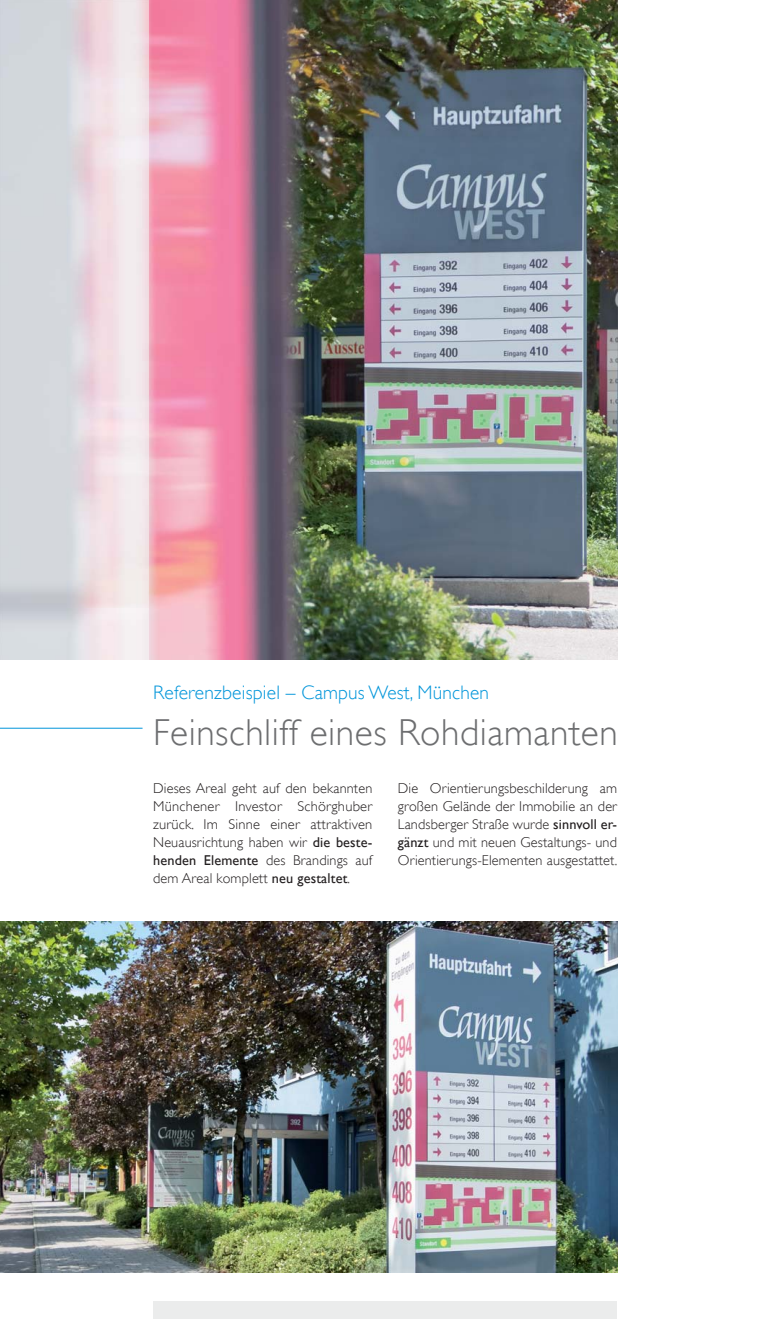
<style>
.page{position:relative;width:766px;height:1319px;background:#fff}
.page>*{position:absolute;margin:0;border:0;box-sizing:border-box;transform-origin:0 0}
.t1{font:300 37.5px "Gill Sans";letter-spacing:.015em;color:#6d6e70}
.t2{font:300 19.5px "Gill Sans";letter-spacing:.01em;color:#0095da}
.t3{font:300 14.25px/18px "Gill Sans";letter-spacing:.01em;color:#231f20;text-align:justify}
.s1{font-weight:400}
</style>
<div class="page">
<img style="left:149px;top:0;width:468px;height:659px">
<div style="left:153px;top:1301px;width:464px;height:17px;background:#ebecec"></div>
<hr style="left:0;top:727px;width:142px;height:1px;background:#0095da">
<svg style="left:0;top:0;width:149px;height:659px;background:#e0dbe0"></svg>
<img style="left:0;top:921px;width:617px;height:350px">
<h2 class="t2" style="left:153px;top:681px;width:337px">Referenzbeispiel – Campus West, München</h2>
<h1 class="t1" style="left:153px;top:711px;width:466px">Feinschliff eines Rohdiamanten</h1>
<p class="t3" style="left:153px;top:779px;width:220px">Dieses Areal geht auf den bekannten Münchener Investor Schörghuber zurück. Im Sinne einer attraktiven Neuausrichtung haben wir <span class="s1">die beste&shy;henden Elemente</span> des Brandings auf dem Areal komplett <span class="s1">neu gestaltet</span>.</p>
<p class="t3" style="left:398px;top:779px;width:221px">Die Orientierungsbeschilderung am großen Gelände der Immobilie an der Landsberger Straße wurde <span class="s1">sinnvoll er&shy;gänzt</span> und mit neuen Gestaltungs- und Orientierungs-Elementen ausgestattet.</p>
</div>
